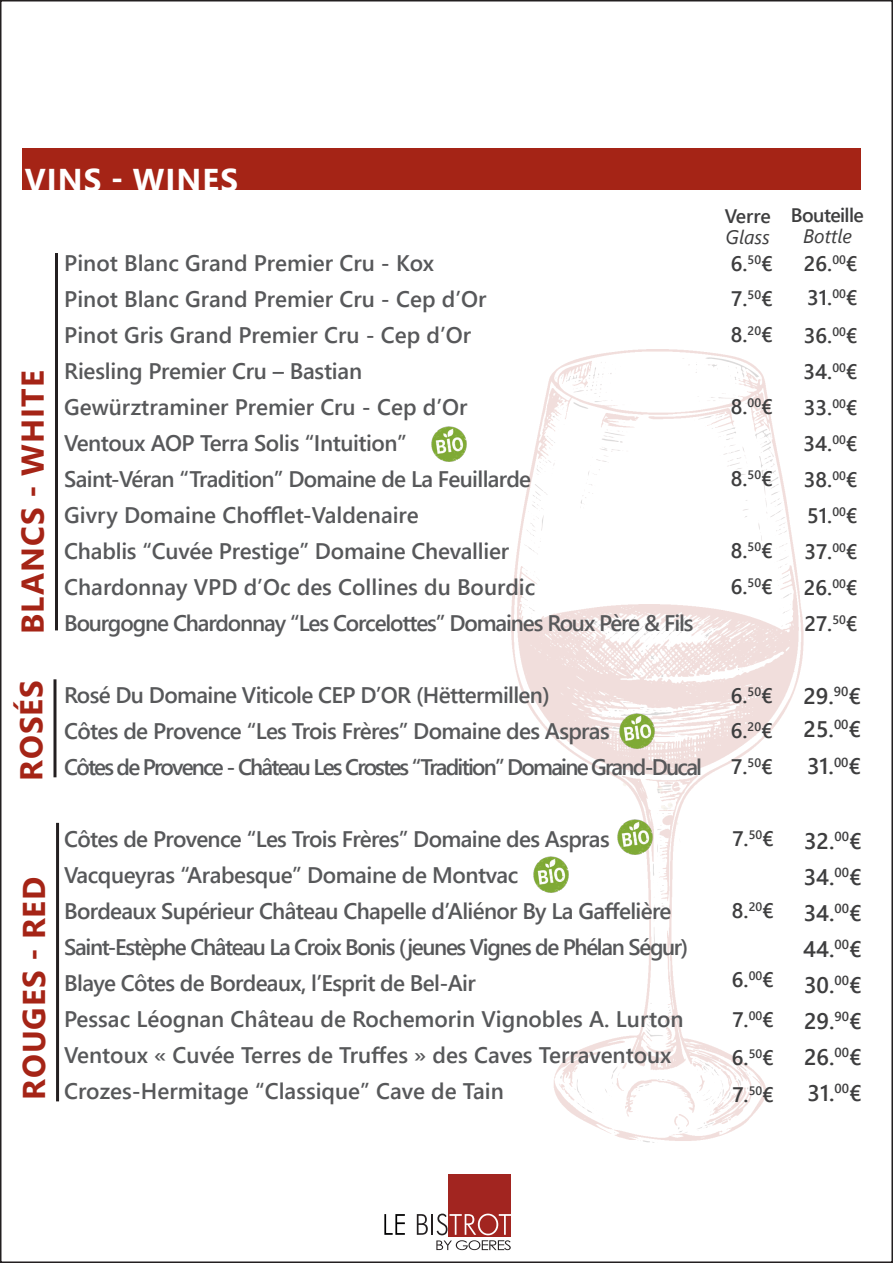
<style>
.page{position:relative;width:893px;height:1263px;background:#fff}
.page>*{position:absolute;margin:0;border:0;box-sizing:border-box;transform-origin:0 0}
.t1{font:700 31.5px "Segoe UI";letter-spacing:.035em;color:#a52416}
.t2{font:700 31.5px "Segoe UI";letter-spacing:.035em;color:#fff}
.t3{font:600 22.5px "Segoe UI";letter-spacing:-.03em;color:#57585a}
.t4{font:600 22.5px "Segoe UI";color:#57585a}
.t5{font:600 22.5px "Segoe UI";color:#3e3e3f}
.t6{font:600 22.5px "Segoe UI";letter-spacing:-.01em;color:#57585a}
.t7{font:600 22.5px "Segoe UI";letter-spacing:-.08em;color:#57585a}
.t8{font:600 22.5px "Segoe UI";letter-spacing:-.06em;color:#57585a}
.t9{font:600 22.5px "Segoe UI";letter-spacing:-.05em;color:#57585a}
.t10{font:600 21px "Segoe UI";color:#3e3e3f}
.t11{font:600 19.5px "Segoe UI";letter-spacing:-.03em;color:#3e3e3f}
.t12{font:italic 19.5px "Segoe UI";color:#3e3e3f}
</style>
<div class="page">
<img style="left:511px;top:350px;width:293px;height:793px">
<div style="left:448px;top:1174px;width:63px;height:63px;background:#a22520"></div>
<svg style="left:384px;top:1214px;width:21px;height:21px"></svg>
<svg style="left:417px;top:1213px;width:94px;height:37px"></svg>
<div style="left:22px;top:149px;width:839px;height:41px;background:#a52416"></div>
<hr style="left:55px;top:253px;width:3px;height:377px;background:#231f20">
<hr style="left:56px;top:823px;width:3px;height:278px;background:#231f20">
<hr style="left:53px;top:679px;width:3px;height:98px;background:#231f20">
<img style="left:431px;top:426px;width:36px;height:36px">
<img style="left:533px;top:856px;width:37px;height:37px">
<img style="left:619px;top:712px;width:37px;height:37px">
<img style="left:617px;top:819px;width:37px;height:37px">
<p class="t2" style="left:25px;top:150px;width:215px">VINS - WINES</p>
<p class="t1" style="left:3px;top:634px;width:265px;rotate:-90deg">BLANCS - WHITE</p>
<p class="t1" style="left:2px;top:781px;width:102px;rotate:-90deg">ROSÉS</p>
<p class="t4" style="left:64px;top:242px;width:371px">Pinot Blanc Grand Premier Cru - Kox</p>
<p class="t4" style="left:64px;top:278px;width:424px">Pinot Blanc Grand Premier Cru - Cep d’Or</p>
<p class="t4" style="left:64px;top:314px;width:408px">Pinot Gris Grand Premier Cru - Cep d’Or</p>
<p class="t6" style="left:64px;top:350px;width:300px">Riesling Premier Cru – Bastian</p>
<p class="t4" style="left:64px;top:386px;width:405px">Gewürztraminer Premier Cru - Cep d’Or</p>
<p class="t3" style="left:64px;top:422px;width:344px">Ventoux AOP Terra Solis “Intuition”</p>
<p class="t3" style="left:64px;top:458px;width:468px">Saint-Véran “Tradition” Domaine de La Feuillarde</p>
<p class="t4" style="left:64px;top:494px;width:356px">Givry Domaine Chofflet-Valdenaire</p>
<p class="t6" style="left:64px;top:530px;width:446px">Chablis “Cuvée Prestige” Domaine Chevallier</p>
<p class="t4" style="left:64px;top:566px;width:473px">Chardonnay VPD d’Oc des Collines du Bourdic</p>
<p class="t9" style="left:64px;top:602px;width:631px">Bourgogne Chardonnay “Les Corcelottes” Domaines Roux Père &amp; Fils</p>
<p class="t3" style="left:64px;top:674px;width:487px">Rosé Du Domaine Viticole CEP D’OR (Hëttermillen)</p>
<p class="t3" style="left:64px;top:710px;width:547px">Côtes de Provence “Les Trois Frères” Domaine des Aspras</p>
<p class="t7" style="left:64px;top:746px;width:639px">Côtes de Provence - Château Les Crostes “Tradition” Domaine Grand-Ducal</p>
<p class="t1" style="left:4px;top:1100px;width:225px;rotate:-90deg">ROUGES - RED</p>
<p class="t3" style="left:64px;top:818px;width:547px">Côtes de Provence “Les Trois Frères” Domaine des Aspras</p>
<p class="t3" style="left:64px;top:854px;width:456px">Vacqueyras “Arabesque” Domaine de Montvac</p>
<p class="t3" style="left:64px;top:890px;width:609px">Bordeaux Supérieur Château Chapelle d’Aliénor By La Gaffelière</p>
<p class="t8" style="left:64px;top:926px;width:626px">Saint-Estèphe Château La Croix Bonis (jeunes Vignes de Phélan Ségur)</p>
<p class="t3" style="left:64px;top:962px;width:413px">Blaye Côtes de Bordeaux, l’Esprit de Bel-Air</p>
<p class="t4" style="left:64px;top:998px;width:621px">Pessac Léognan Château de Rochemorin Vignobles A. Lurton</p>
<p class="t4" style="left:64px;top:1034px;width:609px">Ventoux « Cuvée Terres de Truffes » des Caves Terraventoux</p>
<p class="t4" style="left:64px;top:1070px;width:441px">Crozes-Hermitage “Classique” Cave de Tain</p>
<p class="t11" style="left:725px;top:197px;width:48px">Verre</p>
<p class="t12" style="left:726px;top:218px;width:46px">Glass</p>
<p class="t10" style="left:731px;top:244px;width:44px">6.<sup>50</sup>€</p>
<p class="t10" style="left:731px;top:278px;width:43px">7.<sup>50</sup>€</p>
<p class="t10" style="left:731px;top:314px;width:43px">8.<sup>20</sup>€</p>
<p class="t10" style="left:731px;top:386px;width:43px">8.<sup>00</sup>€</p>
<p class="t10" style="left:731px;top:458px;width:43px">8.<sup>50</sup>€</p>
<p class="t10" style="left:731px;top:530px;width:43px">8.<sup>50</sup>€</p>
<p class="t10" style="left:731px;top:566px;width:44px">6.<sup>50</sup>€</p>
<p class="t11" style="left:791px;top:196px;width:75px">Bouteille</p>
<p class="t12" style="left:803px;top:217px;width:50px">Bottle</p>
<p class="t10" style="left:804px;top:243px;width:55px">26.<sup>00</sup>€</p>
<p class="t10" style="left:807px;top:278px;width:52px">31.<sup>00</sup>€</p>
<p class="t10" style="left:804px;top:315px;width:55px">36.<sup>00</sup>€</p>
<p class="t10" style="left:803px;top:351px;width:56px">34.<sup>00</sup>€</p>
<p class="t10" style="left:804px;top:387px;width:55px">33.<sup>00</sup>€</p>
<p class="t10" style="left:803px;top:423px;width:56px">34.<sup>00</sup>€</p>
<p class="t10" style="left:804px;top:459px;width:55px">38.<sup>00</sup>€</p>
<p class="t10" style="left:807px;top:495px;width:52px">51.<sup>00</sup>€</p>
<p class="t10" style="left:804px;top:531px;width:55px">37.<sup>00</sup>€</p>
<p class="t10" style="left:804px;top:567px;width:55px">26.<sup>00</sup>€</p>
<p class="t10" style="left:804px;top:603px;width:55px">27.<sup>50</sup>€</p>
<p class="t10" style="left:731px;top:676px;width:44px">6.<sup>50</sup>€</p>
<p class="t10" style="left:731px;top:710px;width:44px">6.<sup>20</sup>€</p>
<p class="t10" style="left:731px;top:746px;width:43px">7.<sup>50</sup>€</p>
<p class="t10" style="left:732px;top:818px;width:43px">7.<sup>50</sup>€</p>
<p class="t10" style="left:732px;top:890px;width:43px">8.<sup>20</sup>€</p>
<p class="t10" style="left:732px;top:959px;width:44px">6.<sup>00</sup>€</p>
<p class="t10" style="left:732px;top:1000px;width:43px">7.<sup>00</sup>€</p>
<p class="t10" style="left:732px;top:1037px;width:44px">6.<sup>50</sup>€</p>
<p class="t10" style="left:732px;top:1075px;width:43px">7.<sup>50</sup>€</p>
<p class="t5" style="left:803px;top:674px;width:59px">29.<sup>90</sup>€</p>
<p class="t5" style="left:804px;top:707px;width:59px">25.<sup>00</sup>€</p>
<p class="t5" style="left:807px;top:745px;width:56px">31.<sup>00</sup>€</p>
<p class="t5" style="left:804px;top:819px;width:59px">32.<sup>00</sup>€</p>
<p class="t5" style="left:804px;top:855px;width:59px">34.<sup>00</sup>€</p>
<p class="t5" style="left:804px;top:891px;width:59px">34.<sup>00</sup>€</p>
<p class="t5" style="left:803px;top:927px;width:60px">44.<sup>00</sup>€</p>
<p class="t5" style="left:804px;top:963px;width:59px">30.<sup>00</sup>€</p>
<p class="t5" style="left:804px;top:999px;width:59px">29.<sup>90</sup>€</p>
<p class="t5" style="left:804px;top:1035px;width:59px">26.<sup>00</sup>€</p>
<p class="t5" style="left:808px;top:1071px;width:56px">31.<sup>00</sup>€</p>
</div>
